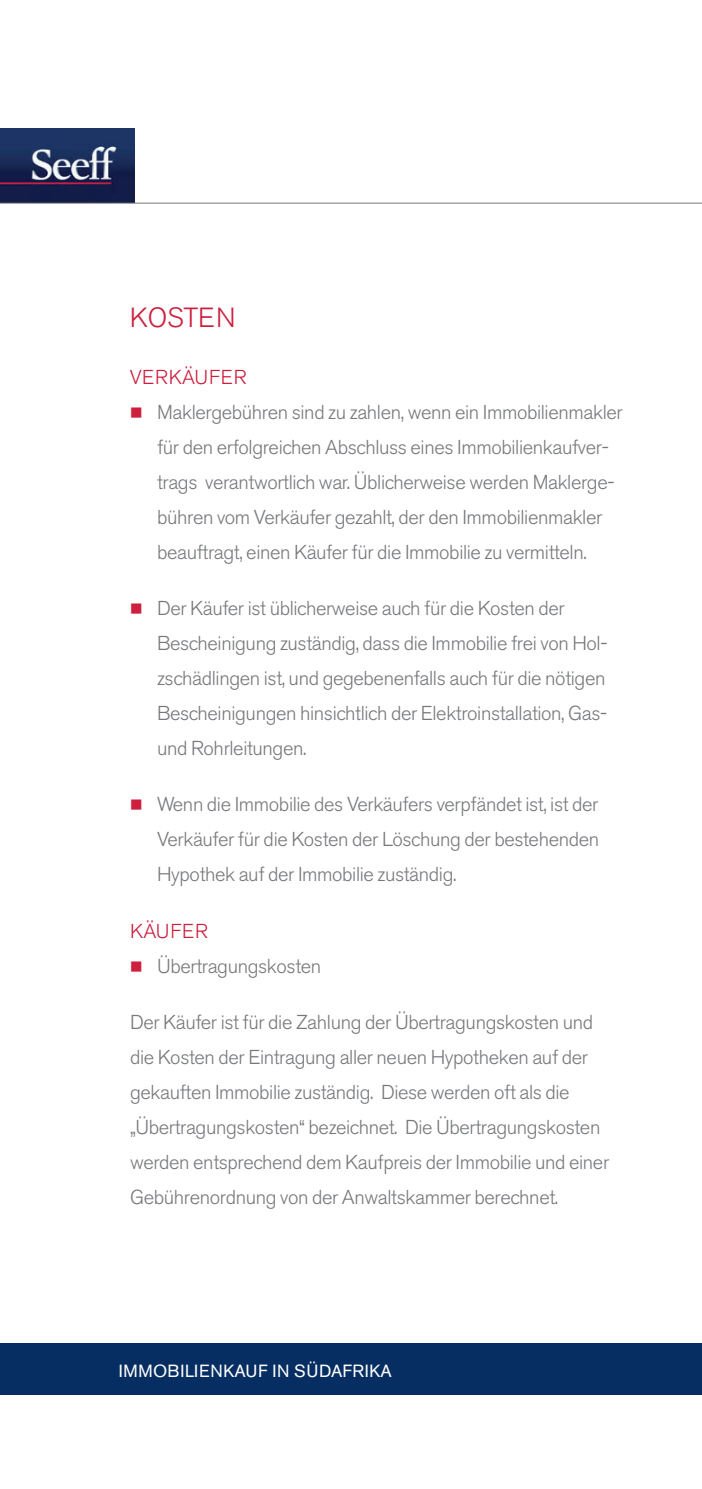
<style>
.page{position:relative;width:702px;height:1489px;background:#fff}
.page>*{position:absolute;margin:0;border:0;box-sizing:border-box;transform-origin:0 0}
.t1{font:300 27.5px "Akzidenz Grotesk BE";color:#cd1f3e}
.t2{font:300 20px/35px "Akzidenz Grotesk BE";letter-spacing:-.02em;color:#76787b}
.t3{font:300 20px "Akzidenz Grotesk BE";letter-spacing:.02em;color:#cd1f3e}
.t4{font:17.5px "Akzidenz Grotesk BE";letter-spacing:.04em;color:#fff}
.s1{color:#cd1f3e}
</style>
<div class="page">
<img style="left:0;top:128px;width:135px;height:75px">
<div style="left:0;top:128px;width:61px;height:16px;background:#1c3566"></div>
<div style="left:0;top:1343px;width:702px;height:51px;background:#072e62"></div>
<hr style="left:0;top:203px;width:702px;height:1px;background:#76787b">
<h1 class="t1" style="left:130px;top:302px;width:107px">KOSTEN</h1>
<p class="t3" style="left:130px;top:365px;width:118px">VERKÄUFER</p>
<p class="t2" style="left:157px;top:394px;width:467px;text-indent:-27px"><span class="s1">■</span> Maklergebühren sind zu zahlen, wenn ein Immobilienmakler für den erfolgreichen Abschluss eines Immobilienkaufver&shy;trags verantwortlich war. Üblicherweise werden Maklerge&shy;bühren vom Verkäufer gezahlt, der den Immobilienmakler beauftragt, einen Käufer für die Immobilie zu vermitteln.</p>
<p class="t2" style="left:157px;top:591px;width:452px;text-indent:-27px"><span class="s1">■</span> Der Käufer ist üblicherweise auch für die Kosten der Bescheinigung zuständig, dass die Immobilie frei von Hol&shy;zschädlingen ist, und gegebenenfalls auch für die nötigen Bescheinigungen hinsichtlich der Elektroinstallation, Gas&shy;und Rohrleitungen.</p>
<p class="t2" style="left:157px;top:787px;width:443px;text-align:justify;text-indent:-27px"><span class="s1">■</span> Wenn die Immobilie des Verkäufers verpfändet ist, ist der Verkäufer für die Kosten der Löschung der bestehenden Hypothek auf der Immobilie zuständig.</p>
<p class="t3" style="left:130px;top:919px;width:79px">KÄUFER</p>
<p class="t2" style="left:130px;top:948px;width:193px"><span class="s1">■</span> Übertragungskosten</p>
<p class="t2" style="left:130px;top:1004px;width:480px">Der Käufer ist für die Zahlung der Übertragungskosten und die Kosten der Eintragung aller neuen Hypotheken auf der gekauften Immobilie zuständig. Diese werden oft als die „Übertragungskosten“ bezeichnet. Die Übertragungskosten werden entsprechend dem Kaufpreis der Immobilie und einer Gebührenordnung von der Anwaltskammer berechnet.</p>
<p class="t4" style="left:119px;top:1360px;width:274px">IMMOBILIENKAUF IN SÜDAFRIKA</p>
</div>
